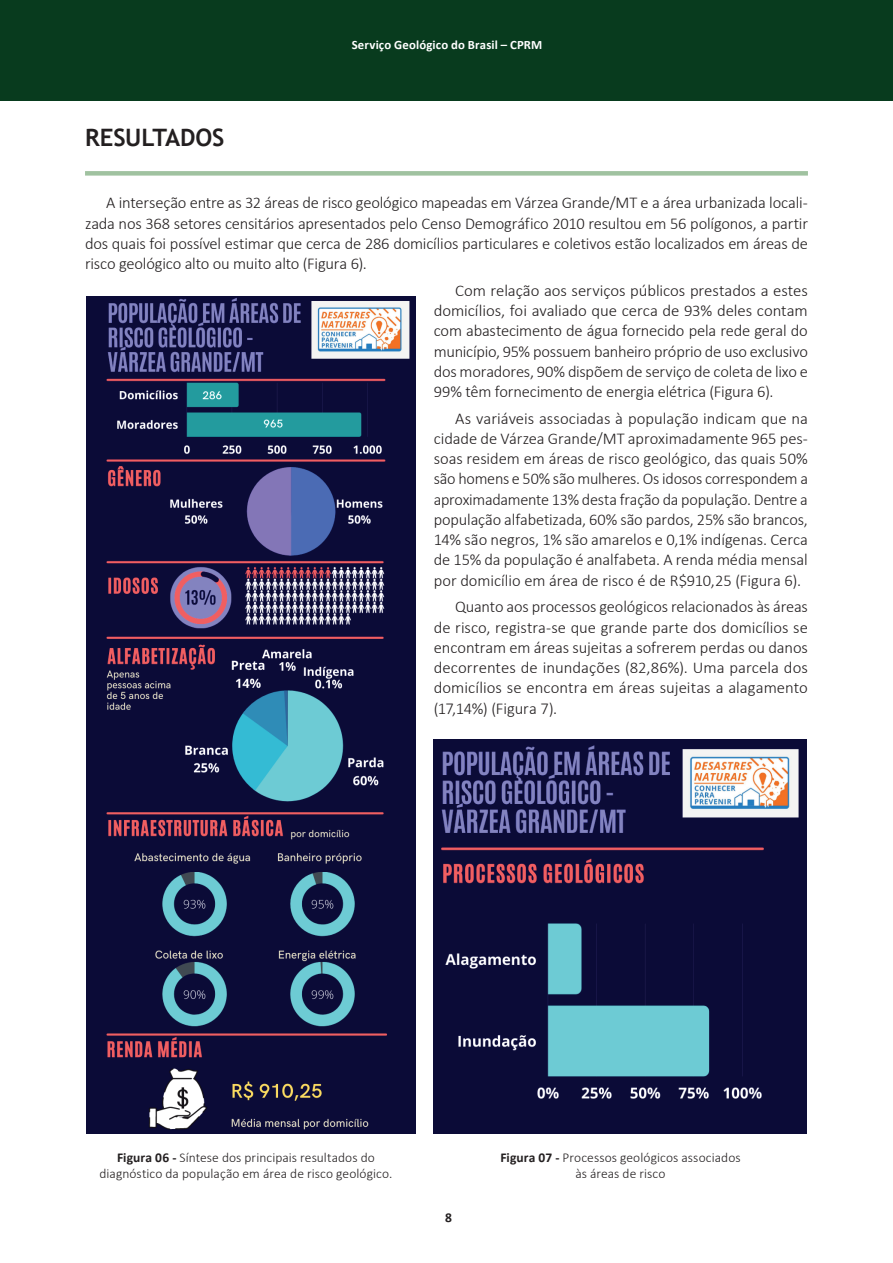
<style>
.page{position:relative;width:893px;height:1263px;background:#fff}
.page>*{position:absolute;margin:0;border:0;box-sizing:border-box;transform-origin:0 0}
.t1{font:700 24px "Trebuchet MS";letter-spacing:-.005em;color:#231f20}
.t2{font:300 16.5px/20.2px "Calibri";letter-spacing:-.005em;color:#231f20;text-align:justify}
.t3{font:300 13.5px/16.2px "Calibri";letter-spacing:.005em;color:#231f20;text-align:center}
.t4{font:700 13.5px "Calibri";color:#231f20}
.t5{font:700 12.75px "Calibri";letter-spacing:.015em;color:#fff}
.s1{font-weight:700}
</style>
<div class="page">
<div style="left:0;top:0;width:893px;height:100px;background:#083b1e"></div>
<div style="left:85px;top:171px;width:723px;height:5px;background:#a0c2a0"></div>
<img style="left:86px;top:297px;width:329px;height:837px">
<img style="left:433px;top:740px;width:373px;height:394px">
<h1 class="t1" style="left:85px;top:122px;width:141px">RESULTADOS</h1>
<p class="t5" style="left:352px;top:35px;width:192px">Serviço Geológico do Brasil – CPRM</p>
<p class="t2" style="left:85px;top:193px;width:724px;text-indent:21px">A interseção entre as 32 áreas de risco geológico mapeadas em Várzea Grande/MT e a área urbanizada locali&shy;zada nos 368 setores censitários apresentados pelo Censo Demográfico 2010 resultou em 56 polígonos, a partir dos quais foi possível estimar que cerca de 286 domicílios particulares e coletivos estão localizados em áreas de risco geológico alto ou muito alto (Figura 6).</p>
<p class="t2" style="left:434px;top:280px;width:376px;text-indent:21px">Com relação aos serviços públicos prestados a estes domicílios, foi avaliado que cerca de 93% deles contam com abastecimento de água fornecido pela rede geral do município, 95% possuem banheiro próprio de uso exclusivo dos moradores, 90% dispõem de serviço de coleta de lixo e 99% têm fornecimento de energia elétrica (Figura 6).</p>
<p class="t2" style="left:434px;top:408px;width:376px;text-indent:21px">As variáveis associadas à população indicam que na cidade de Várzea Grande/MT aproximadamente 965 pes&shy;soas residem em áreas de risco geológico, das quais 50% são homens e 50% são mulheres. Os idosos correspondem a aproximadamente 13% desta fração da população. Dentre a população alfabetizada, 60% são pardos, 25% são brancos, 14% são negros, 1% são amarelos e 0,1% indígenas. Cerca de 15% da população é analfabeta. A renda média mensal por domicílio em área de risco é de R$910,25 (Figura 6).</p>
<p class="t2" style="left:434px;top:596px;width:376px;text-indent:21px">Quanto aos processos geológicos relacionados às áreas de risco, registra-se que grande parte dos domicílios se encontram em áreas sujeitas a sofrerem perdas ou danos decorrentes de inundações (82,86%). Uma parcela dos domicílios se encontra em áreas sujeitas a alagamento (17,14%) (Figura 7).</p>
<p class="t3" style="left:99px;top:1149px;width:294px"><span class="s1">Figura 06 -</span> Síntese dos principais resultados do diagnóstico da população em área de risco geológico.</p>
<p class="t3" style="left:500px;top:1149px;width:242px"><span class="s1">Figura 07 -</span> Processos geológicos associados às áreas de risco</p>
<p class="t4" style="left:445px;top:1208px;width:8px">8</p>
</div>
